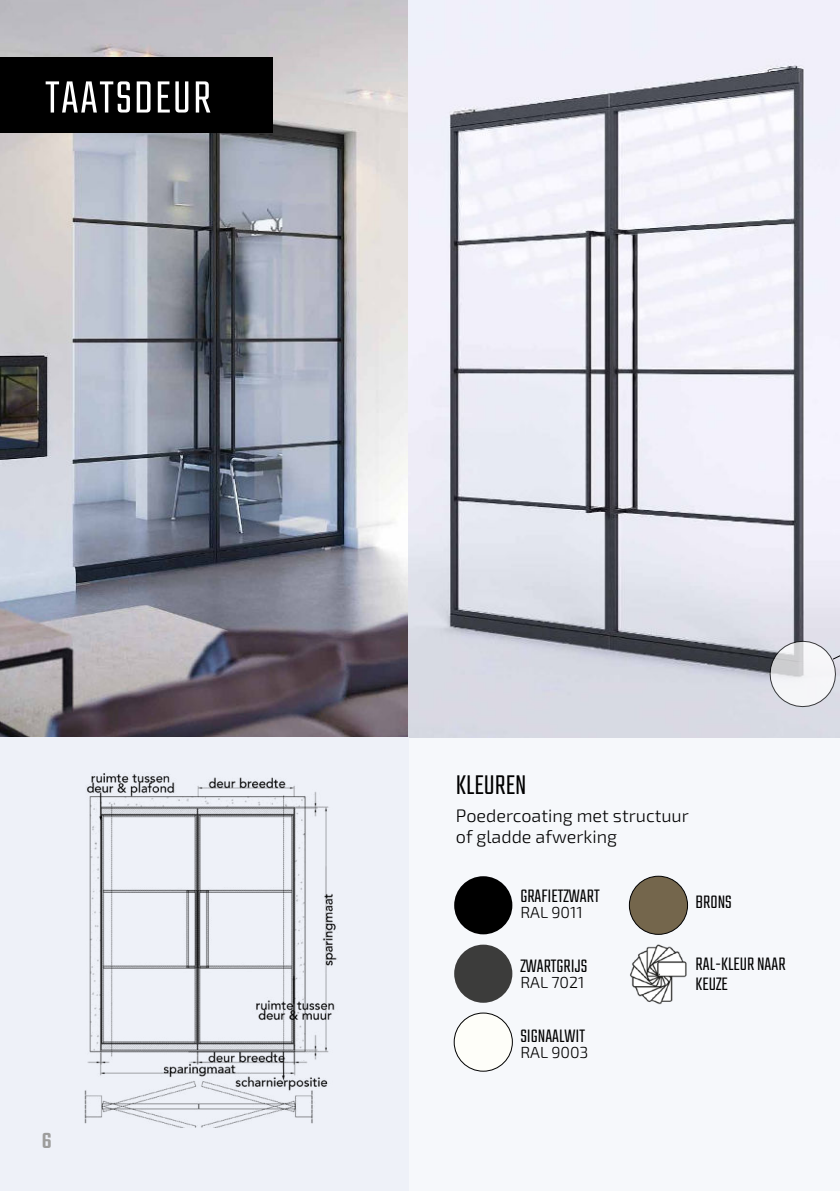
<style>
.page{position:relative;width:840px;height:1191px;background:#fff}
.page>*{position:absolute;margin:0;border:0;box-sizing:border-box;transform-origin:0 0}
.t1{font:300 50px "Teko";letter-spacing:.04em;color:#fff}
.t2{font:300 30px "Teko";color:#000}
.t3{font:500 24px "Teko";color:#9d9d9c}
.t4{font:300 20px/20px "Teko";color:#000}
.t5{font:300 18px/21.6px "Exo 2";color:#000}
.t6{font:300 16px "Exo 2";color:#000}
</style>
<div class="page">
<div style="left:374px;top:737px;width:465px;height:454px;background:#f6f8fb"></div>
<img style="left:0;top:0;width:408px;height:737px">
<img style="left:408px;top:0;width:431px;height:737px">
<div style="left:0;top:737px;width:408px;height:454px;background:#eef1f8"></div>
<div style="left:0;top:57px;width:272px;height:75px;background:#000"></div>
<svg style="left:764px;top:599px;width:75px;height:111px"></svg>
<div style="left:454px;top:876px;width:58px;height:58px;background:#000;border-radius:50%"></div>
<div style="left:629px;top:876px;width:58px;height:58px;background:#74664c;border-radius:50%"></div>
<div style="left:628px;top:876px;width:59px;height:58px;border:1px solid #000;border-radius:50%"></div>
<div style="left:454px;top:944px;width:58px;height:58px;background:#3c3c3b;border-radius:50%"></div>
<img style="left:625px;top:940px;width:66px;height:67px;border-radius:33px">
<div style="left:454px;top:1013px;width:58px;height:58px;background:#fefef9;border-radius:50%"></div>
<div style="left:453px;top:1012px;width:59px;height:59px;border:1px solid #000;border-radius:50%"></div>
<img style="left:84px;top:773px;width:253px;height:354px">
<h1 class="t1" style="left:45px;top:77px;width:167px">TAATSDEUR</h1>
<p class="t3" style="left:42px;top:1126px;width:11px">6</p>
<h2 class="t2" style="left:455px;top:773px;width:72px">KLEUREN</h2>
<p class="t5" style="left:455px;top:805px;width:234px">Poedercoating met structuur of gladde afwerking</p>
<p class="t4" style="left:520px;top:886px;width:81px">GRAFIETZWART</p>
<p class="t6" style="left:520px;top:905px;width:64px">RAL 9011</p>
<p class="t4" style="left:520px;top:956px;width:68px">ZWARTGRIJS</p>
<p class="t6" style="left:520px;top:975px;width:65px">RAL 7021</p>
<p class="t4" style="left:520px;top:1026px;width:66px">SIGNAALWIT</p>
<p class="t6" style="left:520px;top:1045px;width:70px">RAL 9003</p>
<p class="t4" style="left:695px;top:892px;width:38px">BRONS</p>
<p class="t4" style="left:695px;top:954px;width:92px">RAL-KLEUR NAAR<br>KEUZE</p>
</div>
